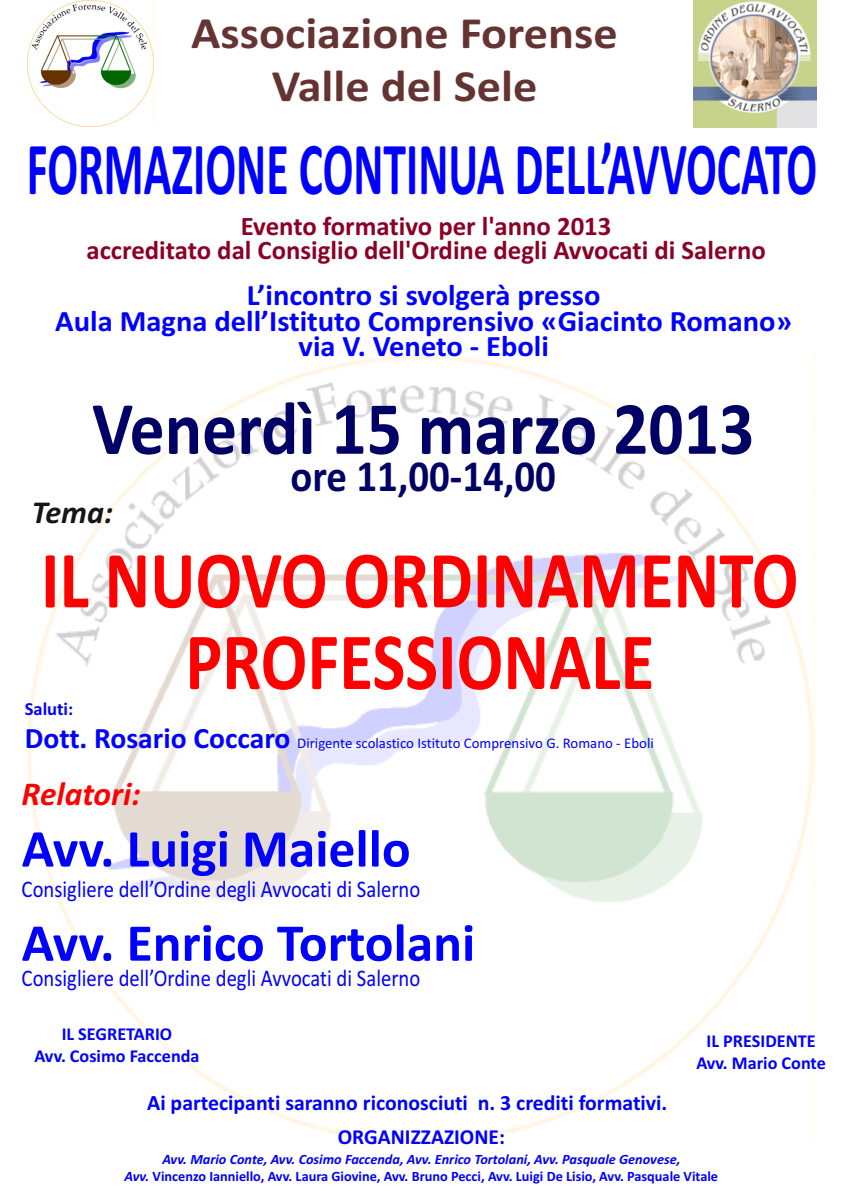
<style>
.page{position:relative;width:842px;height:1191px;background:#fff}
.page>*{position:absolute;margin:0;border:0;box-sizing:border-box;transform-origin:0 0}
.t1{font:700 81.9px/81.6px "Calibri";color:#f00;text-align:center;scale:.85 1}
.t2{font:700 75.8px "Calibri";color:#006;scale:.92 1}
.t3{font:700 75.2px "Calibri";color:#00f;scale:.61 1}
.t4{font:700 53.6px/94.2px "Calibri";color:#00f}
.t5{font:700 44.8px/53.6px "Calibri";color:#633;text-align:center;scale:1.08 1}
.t6{font:700 44.5px "Calibri";color:#006;scale:.92 1}
.t7{font:italic 700 33.5px "Calibri";color:#f00}
.t8{font:italic 700 32.1px "Calibri";color:#151616}
.t9{font:700 29.7px/25.3px "Calibri";color:#00f;text-align:center}
.t10{font:700 26.8px/23.4px "Calibri";color:#8c0026;text-align:center}
.t11{font:24px "Calibri";color:#00f;scale:.86 1}
.t12{font:700 21.8px "Calibri";color:#00f}
.t13{font:700 21.4px "Calibri";color:#00f}
.t14{font:700 18.5px "Calibri";color:#00f}
.t15{font:700 18.2px/22.2px "Calibri";color:#00f;text-align:center}
.t16{font:14.8px "Calibri";color:#00f}
.t17{font:700 14.3px/17.4px "Calibri";color:#00f;text-align:center}
.s1{font-weight:700;font-size:29.7px}
.s2{font-style:italic}
</style>
<div class="page">
<img style="left:27px;top:355px;width:787px;height:787px">
<img style="left:27px;top:0;width:127px;height:127px">
<img style="left:694px;top:0;width:122px;height:127px">
<h3 class="t5" style="left:191px;top:10px;width:396px">Associazione Forense<br>Valle del Sele</h3>
<h3 class="t3" style="left:27px;top:138px;width:1297px">FORMAZIONE CONTINUA DELL’AVVOCATO</h3>
<h3 class="t10" style="left:86px;top:217px;width:681px">Evento formativo per l'anno 2013<br>accreditato dal Consiglio dell'Ordine degli Avvocati di Salerno</h3>
<h3 class="t9" style="left:55px;top:285px;width:738px">L’incontro si svolgerà presso<br>Aula Magna dell’Istituto Comprensivo «Giacinto Romano» via V. Veneto - Eboli</h3>
<h2 class="t2" style="left:92px;top:397px;width:721px">Venerdì 15 marzo 2013</h2>
<h3 class="t6" style="left:290px;top:458px;width:290px">ore 11,00-14,00</h3>
<h3 class="t8" style="left:32px;top:499px;width:82px">Tema:</h3>
<h1 class="t1" style="left:41px;top:546px;width:893px">IL NUOVO ORDINAMENTO<br>PROFESSIONALE</h1>
<p class="t14" style="left:25px;top:701px;width:50px">Saluti:</p>
<p class="t16" style="left:25px;top:737px;width:631px"><span class="s1">Dott. Rosario Coccaro</span> Dirigente scolastico Istituto Comprensivo G. Romano - Eboli</p>
<h3 class="t7" style="left:22px;top:780px;width:120px">Relatori:</h3>
<h3 class="t4" style="left:22px;top:806px;width:455px">Avv. Luigi Maiello<br>Avv. Enrico Tortolani</h3>
<h3 class="t11" style="left:22px;top:878px;width:465px">Consigliere dell’Ordine degli Avvocati di Salerno</h3>
<h3 class="t11" style="left:22px;top:968px;width:465px">Consigliere dell’Ordine degli Avvocati di Salerno</h3>
<p class="t15" style="left:34px;top:1024px;width:167px">IL SEGRETARIO<br>Avv. Cosimo Faccenda</p>
<p class="t15" style="left:696px;top:1031px;width:131px">IL PRESIDENTE<br>Avv. Mario Conte</p>
<h3 class="t12" style="left:147px;top:1093px;width:522px">Ai partecipanti saranno riconosciuti n. 3 crediti formativi.</h3>
<h3 class="t13" style="left:338px;top:1128px;width:169px">ORGANIZZAZIONE:</h3>
<p class="t17" style="left:125px;top:1151px;width:595px"><span class="s2">Avv. Mario Conte, Avv. Cosimo Faccenda, Avv. Enrico Tortolani, Avv. Pasquale Genovese,<br>Avv.</span> Vincenzo Ianniello, Avv. Laura Giovine, Avv. Bruno Pecci, Avv. Luigi De Lisio, Avv. Pasquale Vitale</p>
</div>
